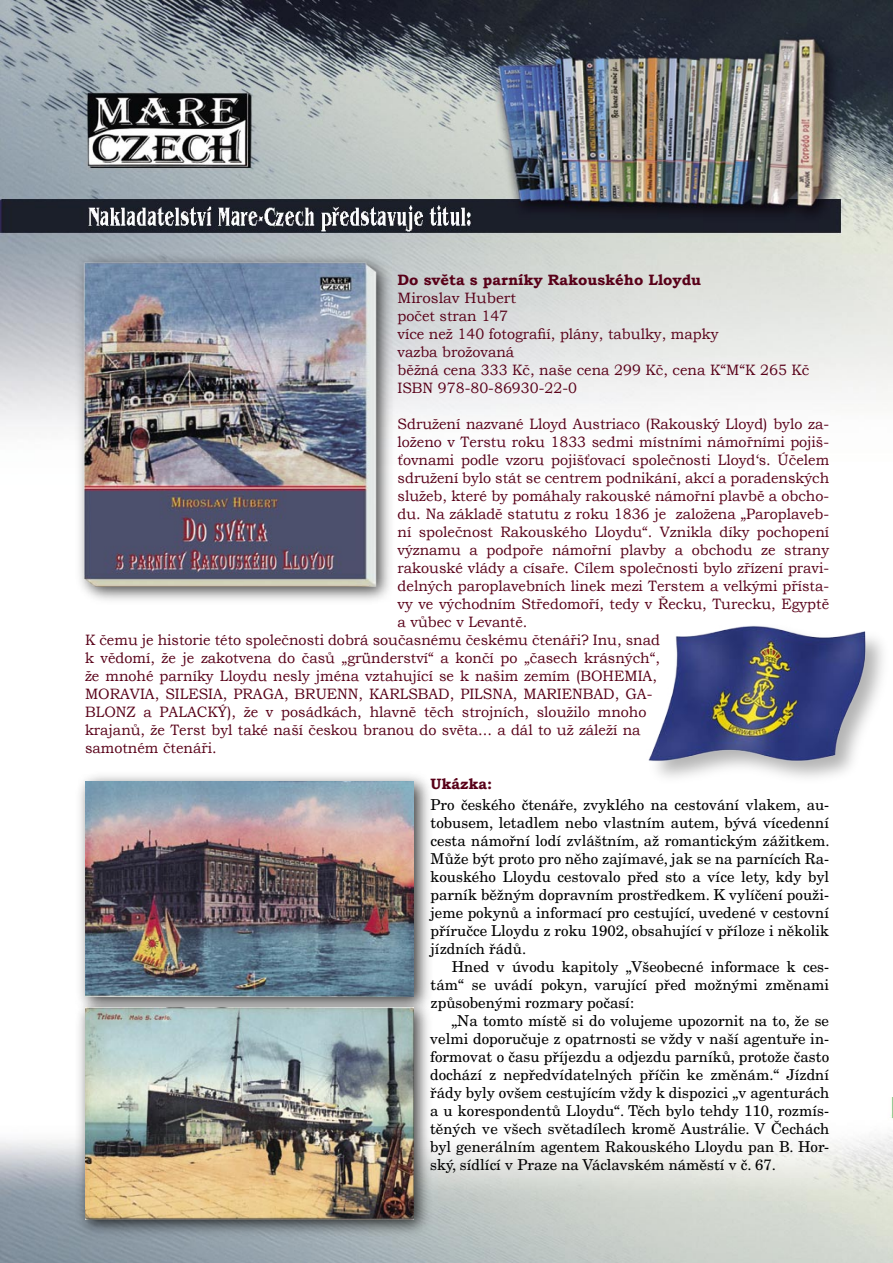
<style>
.page{position:relative;width:893px;height:1263px;background:#fff}
.page>*{position:absolute;margin:0;border:0;box-sizing:border-box;transform-origin:0 0}
.t1{font:15px/18px "Bookman Old Style";color:#580018;text-align:justify;scale:.96 1}
.Styl1{font:15px/18px "New Century Schlbk CE";color:#000;text-align:justify}
.bez_odsazení{font:15px/18px "New Century Schlbk CE";color:#000;text-align:justify}
.t2{font:700 15px "Bookman Old Style";color:#580018}
.t3{font:15px "Bookman Old Style";color:#580018}
</style>
<div class="page">
<img style="left:0;top:0;width:893px;height:426px">
<div style="left:72px;top:250px;width:324px;height:357px;background:#000;opacity:.75"></div>
<img style="left:78px;top:255px;width:311px;height:343px">
<div style="left:645px;top:620px;width:247px;height:167px;background:#000;opacity:.3"></div>
<img style="left:646px;top:620px;width:225px;height:155px">
<div style="left:75px;top:771px;width:357px;height:245px;background:#000;opacity:.75"></div>
<img style="left:85px;top:781px;width:329px;height:215px">
<div style="left:75px;top:998px;width:357px;height:242px;background:#000;opacity:.75"></div>
<img style="left:85px;top:1008px;width:328px;height:211px">
<p class="t2" style="left:398px;top:269px;width:305px">Do světa s parníky Rakouského Lloydu</p>
<p class="t3" style="left:398px;top:288px;width:120px">Miroslav Hubert</p>
<p class="t1" style="left:398px;top:307px;width:117px">počet stran 147</p>
<p class="t1" style="left:398px;top:325px;width:336px">více než 140 fotografií, plány, tabulky, mapky</p>
<p class="t1" style="left:398px;top:343px;width:123px">vazba brožovaná</p>
<p class="t1" style="left:398px;top:361px;width:431px">běžná cena 333 Kč, naše cena 299 Kč, cena K“M“K 265 Kč</p>
<p class="t1" style="left:398px;top:379px;width:188px">ISBN 978-80-86930-22-0</p>
<p class="t1" style="left:398px;top:415px;width:451px">Sdružení nazvané Lloyd Austriaco (Rakouský Lloyd) bylo za&shy;loženo v Terstu roku 1833 sedmi místními námořními pojiš&shy;ťovnami podle vzoru pojišťovací společnosti Lloyd‘s. Účelem sdružení bylo stát se centrem podnikání, akcí a poradenských služeb, které by pomáhaly rakouské námořní plavbě a obcho&shy;du. Na základě statutu z roku 1836 je založena „Paroplaveb&shy;ní společnost Rakouského Lloydu“. Vznikla díky pochopení významu a podpoře námořní plavby a obchodu ze strany rakouské vlády a císaře. Cílem společnosti bylo zřízení pravi&shy;delných paroplavebních linek mezi Terstem a velkými přísta&shy;vy ve východním Středomoří, tedy v Řecku, Turecku, Egyptě a vůbec v Levantě.</p>
<p class="t1" style="left:85px;top:631px;width:600px;text-align:left">K čemu je historie této společnosti dobrá současnému českému čtenáři? Inu, snad k vědomí, že je zakotvena do časů „gründerství“ a končí po „časech krásných“, že mnohé parníky Lloydu nesly jména vztahující se k našim zemím (BOHEMIA, MORAVIA, SILESIA, PRAGA, BRUENN, KARLSBAD, PILSNA, MARIENBAD, GA-BLONZ a PALACKÝ), že v posádkách, hlavně těch strojních, sloužilo mnoho krajanů, že Terst byl také naší českou branou do světa... a dál to už záleží na samotném čtenáři.</p>
<p class="t2" style="left:431px;top:773px;width:63px">Ukázka:</p>
<p class="bez_odsazení" style="left:431px;top:796px;width:401px">Pro českého čtenáře, zvyklého na cestování vlakem, au&shy;tobusem, letadlem nebo vlastním autem, bývá vícedenní cesta námořní lodí zvláštním, až romantickým zážitkem.<br>Může být proto pro něho zajímavé, jak se na parnících Ra&shy;kouského Lloydu cestovalo před sto a více lety, kdy byl parník běžným dopravním prostředkem. K vylíčení použi&shy;jeme pokynů a informací pro cestující, uvedené v cestovní příručce Lloydu z roku 1902, obsahující v příloze i několik jízdních řádů.</p>
<p class="Styl1" style="left:431px;top:958px;width:400px;text-indent:21px">Hned v úvodu kapitoly „Všeobecné informace k ces&shy;tám“ se uvádí pokyn, varující před možnými změnami způsobenými rozmary počasí:</p>
<p class="Styl1" style="left:430px;top:1012px;width:401px;text-indent:21px">„Na tomto místě si do volujeme upozornit na to, že se velmi doporučuje z opatrnosti se vždy v naší agentuře in&shy;formovat o času příjezdu a odjezdu parníků, protože často dochází z nepředvídatelných příčin ke změnám.“ Jízdní řády byly ovšem cestujícím vždy k dispozici „v agenturách a u korespondentů Lloydu“. Těch bylo tehdy 110, rozmís&shy;těných ve všech světadílech kromě Austrálie. V Čechách byl generálním agentem Rakouského Lloydu pan B. Hor&shy;ský, sídlící v Praze na Václavském náměstí v č. 67.</p>
</div>
